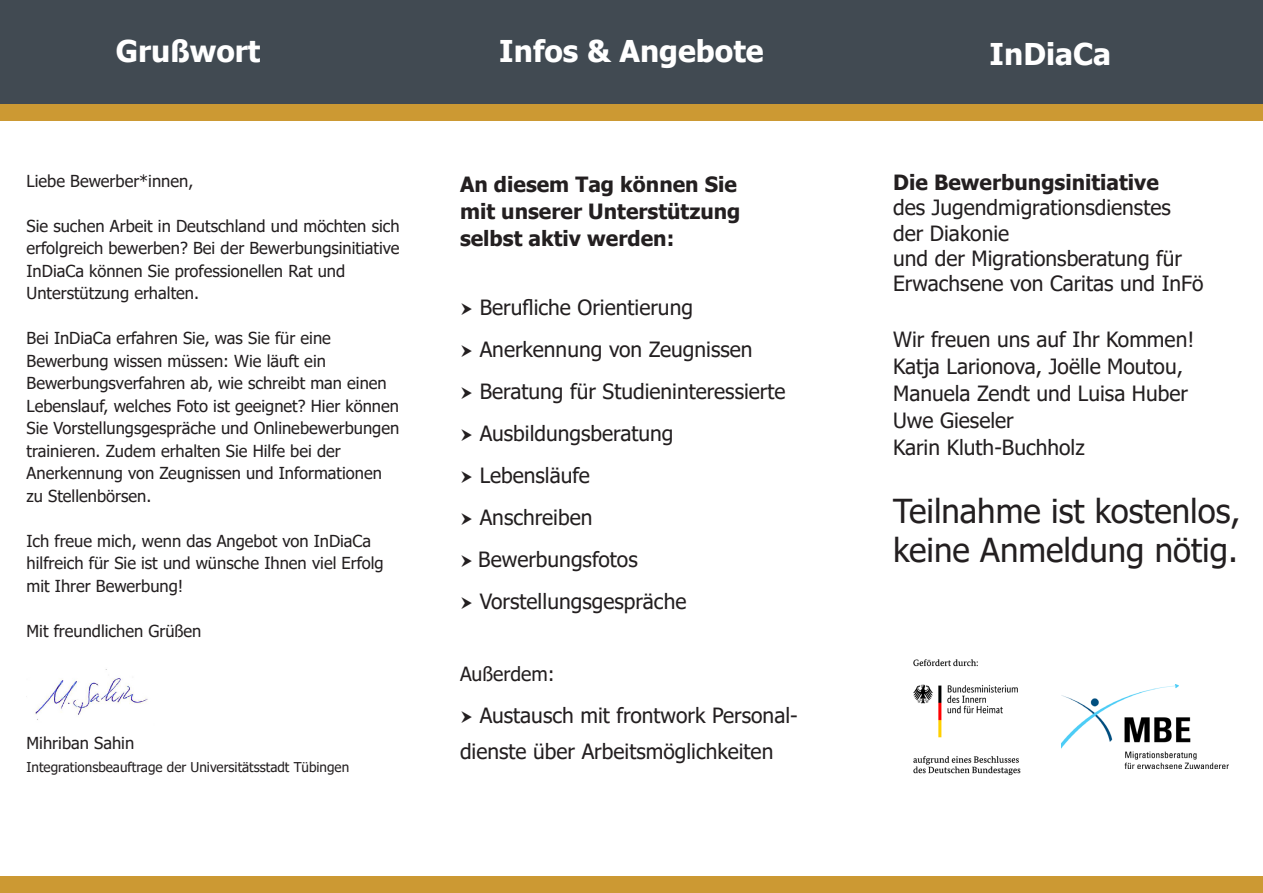
<style>
.page{position:relative;width:1263px;height:893px;background:#fff}
.page>*{position:absolute;margin:0;border:0;box-sizing:border-box;transform-origin:0 0}
.t1{font:33px "Tahoma";color:#231f20}
.t2{font:700 30px "Tahoma";color:#fff}
.t3{font:21px/36px "Tahoma";color:#231f20}
.t4{font:700 21px "Tahoma";color:#231f20}
.t5{font:19.5px "Tahoma";color:#231f20}
.t6{font:16.5px/22.5px "Tahoma";color:#231f20}
.t7{font:13.5px "Tahoma";color:#231f20}
</style>
<div class="page">
<img style="left:35px;top:669px;width:113px;height:51px">
<div style="left:0;top:0;width:1263px;height:104px;background:#414a52"></div>
<div style="left:0;top:104px;width:1263px;height:16px;background:#c93"></div>
<div style="left:0;top:877px;width:1263px;height:16px;background:#c93"></div>
<img style="left:913px;top:659px;width:108px;height:117px">
<img style="left:1061px;top:684px;width:167px;height:85px">
<p class="t2" style="left:116px;top:30px;width:146px">Grußwort</p>
<p class="t2" style="left:499px;top:30px;width:266px">Infos &amp; Angebote</p>
<p class="t2" style="left:990px;top:33px;width:123px">InDiaCa</p>
<p class="t6" style="left:27px;top:170px;width:168px">Liebe Bewerber*innen,</p>
<p class="t6" style="left:27px;top:215px;width:375px;text-align:justify">Sie suchen Arbeit in Deutschland und möchten sich erfolgreich bewerben? Bei der Bewerbungsinitiative InDiaCa können Sie professionellen Rat und</p>
<p class="t6" style="left:27px;top:283px;width:174px">Unterstützung erhalten.</p>
<p class="t6" style="left:27px;top:328px;width:306px">Bei InDiaCa erfahren Sie, was Sie für eine</p>
<p class="t6" style="left:27px;top:350px;width:301px">Bewerbung wissen müssen: Wie läuft ein</p>
<p class="t6" style="left:27px;top:373px;width:374px">Bewerbungsverfahren ab, wie schreibt man einen Lebenslauf, welches Foto ist geeignet? Hier können Sie Vorstellungsgespräche und Onlinebewerbungen trainieren. Zudem erhalten Sie Hilfe bei der</p>
<p class="t6" style="left:27px;top:463px;width:357px">Anerkennung von Zeugnissen und Informationen zu Stellenbörsen.</p>
<p class="t6" style="left:27px;top:530px;width:346px">Ich freue mich, wenn das Angebot von InDiaCa</p>
<p class="t6" style="left:27px;top:553px;width:359px">hilfreich für Sie ist und wünsche Ihnen viel Erfolg mit Ihrer Bewerbung!</p>
<p class="t6" style="left:27px;top:620px;width:176px">Mit freundlichen Grüßen</p>
<p class="t6" style="left:27px;top:733px;width:109px">Mihriban Sahin</p>
<p class="t7" style="left:27px;top:758px;width:324px">Integrationsbeauftrage der Universitätsstadt Tübingen</p>
<p class="t4" style="left:460px;top:169px;width:278px">An diesem Tag können Sie</p>
<p class="t4" style="left:460px;top:196px;width:282px">mit unserer Unterstützung</p>
<p class="t4" style="left:460px;top:223px;width:216px">selbst aktiv werden:</p>
<p class="t3" style="left:480px;top:290px;width:215px">Berufliche Orientierung</p>
<p class="t3" style="left:480px;top:332px;width:274px">Anerkennung von Zeugnissen</p>
<p class="t3" style="left:480px;top:374px;width:307px">Beratung für Studieninteressierte</p>
<p class="t3" style="left:480px;top:416px;width:195px">Ausbildungsberatung</p>
<p class="t3" style="left:480px;top:458px;width:112px">Lebensläufe</p>
<p class="t3" style="left:480px;top:500px;width:114px">Anschreiben</p>
<p class="t3" style="left:478px;top:542px;width:161px">Bewerbungsfotos</p>
<p class="t3" style="left:480px;top:584px;width:208px">Vorstellungsgespräche</p>
<p class="t5" style="left:460px;top:660px;width:96px">Außerdem:</p>
<p class="t3" style="left:460px;top:698px;width:339px;text-indent:20px">Austausch mit frontwork Personal&shy;dienste über Arbeitsmöglichkeiten</p>
<p class="t4" style="left:893px;top:168px;width:267px">Die Bewerbungsinitiative</p>
<p class="t3" style="left:893px;top:191px;width:279px">des Jugendmigrationsdienstes</p>
<p class="t3" style="left:893px;top:216px;width:118px">der Diakonie</p>
<p class="t3" style="left:893px;top:241px;width:290px">und der Migrationsberatung für</p>
<p class="t3" style="left:893px;top:266px;width:312px">Erwachsene von Caritas und InFö</p>
<p class="t3" style="left:893px;top:322px;width:303px">Wir freuen uns auf Ihr Kommen!</p>
<p class="t3" style="left:893px;top:349px;width:291px">Katja Larionova, Joёlle Moutou,</p>
<p class="t3" style="left:893px;top:376px;width:296px">Manuela Zendt und Luisa Huber</p>
<p class="t3" style="left:893px;top:403px;width:122px">Uwe Gieseler</p>
<p class="t3" style="left:893px;top:430px;width:193px">Karin Kluth-Buchholz</p>
<p class="t1" style="left:893px;top:489px;width:349px">Teilnahme ist kostenlos,</p>
<p class="t1" style="left:893px;top:528px;width:346px">keine Anmeldung nötig.</p>
</div>
